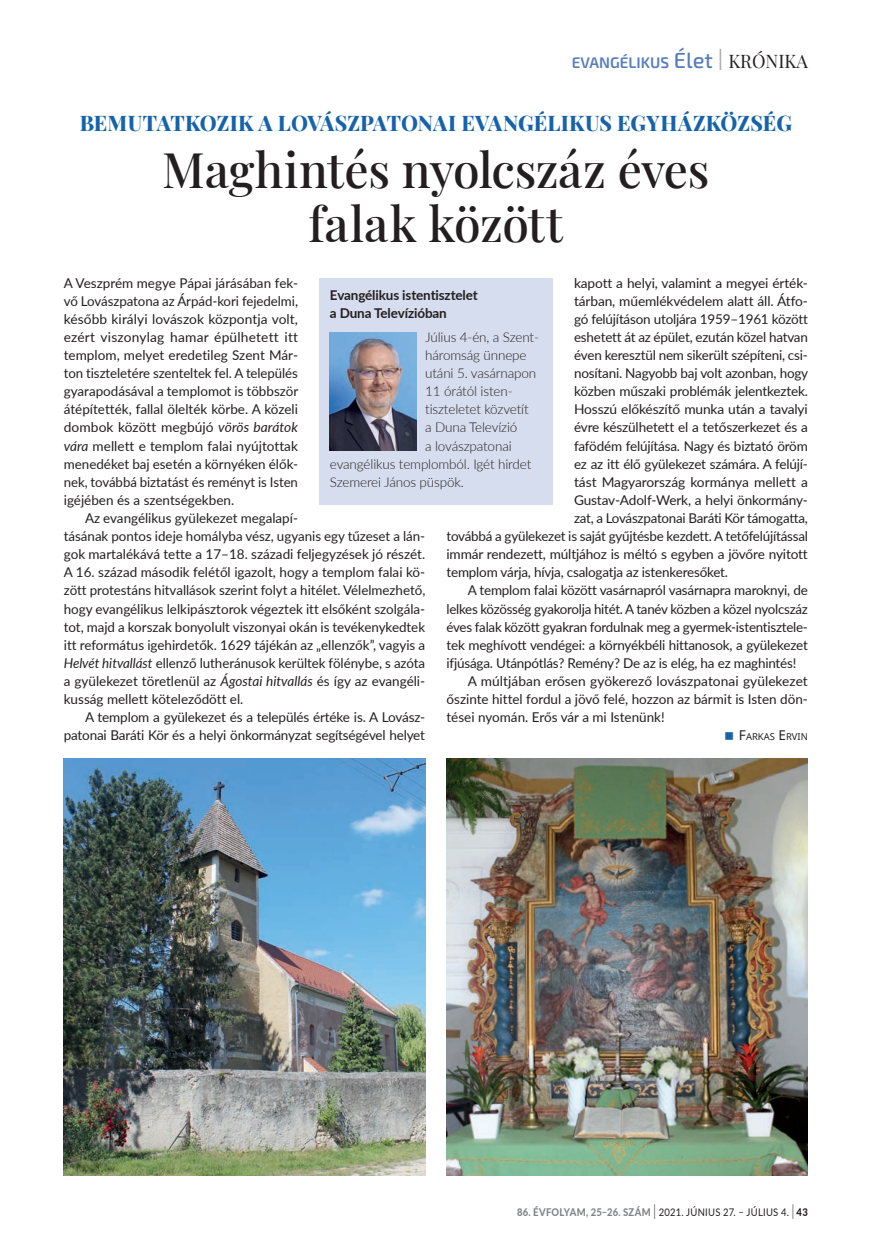
<style>
.page{position:relative;width:893px;height:1255px;background:#fff}
.page>*{position:absolute;margin:0;border:0;box-sizing:border-box;transform-origin:0 0}
.t1{font:500 48px/54.3px "Playfair Display";letter-spacing:-.01em;color:#231f20;text-align:center}
.t2{font:800 21px "Playfair Display";letter-spacing:.005em;color:#1663ac}
.t3{font:600 15.3px "Exo 2";color:#577dbb}
.t4{font:13.5px/18.1px "Lato";letter-spacing:-.015em;color:#231f20;text-align:justify}
.t5{font:300 13.5px "Lato";letter-spacing:-.01em;color:#231f20}
.t6{font:13.5px "Lato";letter-spacing:.005em;color:#231f20}
.t7{font:700 13.5px/18.1px "Lato";letter-spacing:-.01em;color:#231f20}
.t8{font:10.5px "Lato";letter-spacing:.03em;color:#231f20;scale:.9 1}
.t9{font:9.45px "Noto Sans";color:#231f20}
.s1{font-weight:500;font-size:21.9px}
.s2{font-weight:300;font-size:30.6px;color:#a8a9ad}
.s3{font-family:"Playfair Display";font-weight:400;font-size:18.15px;color:#231f20}
.s4{font-style:italic}
.s5{font-size:13.5px}
.s6{font-weight:800;color:#808285}
.s7{font-weight:300;font-size:21px}
.s8{font-weight:800}
</style>
<div class="page">
<div style="left:319px;top:279px;width:234px;height:226px;background:#d6ddee"></div>
<img style="left:330px;top:333px;width:87px;height:117px">
<img style="left:64px;top:758px;width:361px;height:417px">
<img style="left:446px;top:758px;width:362px;height:417px">
<p class="t3" style="left:572px;top:53px;width:238px">EVANGÉLIKUS <span class="s1">Élet</span> <span class="s2">I</span> <span class="s3">KRÓNIKA</span></p>
<h2 class="t2" style="left:80px;top:106px;width:714px">BEMUTATKOZIK A LOVÁSZPATONAI EVANGÉLIKUS EGYHÁZKÖZSÉG</h2>
<h1 class="t1" style="left:162px;top:139px;width:549px">Maghintés nyolcszáz éves falak között</h1>
<p class="t4" style="left:64px;top:273px;width:236px">A Veszprém megye Pápai járásában fek&shy;vő Lovászpatona az Árpád-kori fejedelmi, később királyi lovászok központja volt, ezért viszonylag hamar épülhetett itt templom, melyet eredetileg Szent Már&shy;ton tiszteletére szenteltek fel. A település gyarapodásával a templomot is többször átépítették, fallal ölelték körbe. A közeli dombok között megbújó <span class="s4">vörös barátok vára</span> mellett e templom falai nyújtottak menedéket baj esetén a környéken élők&shy;nek, továbbá biztatást és reményt is Isten igéjében és a szentségekben.</p>
<p class="t4" style="left:64px;top:508px;width:363px;text-align:left;text-indent:21px">Az evangélikus gyülekezet megalapí-<br>tásának pontos ideje homályba vész, ugyanis egy tűzeset a lán&shy;gok martalékává tette a 17–18. századi feljegyzések jó részét.<br>A 16. század második felétől igazolt, hogy a templom falai kö&shy;zött protestáns hitvallások szerint folyt a hitélet. Vélelmezhető, hogy evangélikus lelkipásztorok végeztek itt elsőként szolgála&shy;tot, majd a korszak bonyolult viszonyai okán is tevékenykedtek itt református igehirdetők. 1629 tájékán az „ellenzők”, vagyis a <span class="s4">Helvét hitvallást</span> ellenző lutheránusok kerültek fölénybe, s azóta a gyülekezet töretlenül az <span class="s4">Ágostai hitvallás</span> és így az evangéli&shy;kusság mellett köteleződött el.</p>
<p class="t4" style="left:64px;top:707px;width:363px;text-align:right">A templom a gyülekezet és a település értéke is. A Lovász&shy;patonai Baráti Kör és a helyi önkormányzat segítségével helyet</p>
<p class="t4" style="left:574px;top:273px;width:235px">kapott a helyi, valamint a megyei érték-</p>
<p class="t4" style="left:574px;top:291px;width:235px">tárban, műemlékvédelem alatt áll. Átfo-</p>
<p class="t4" style="left:574px;top:309px;width:235px">gó felújításon utoljára 1959–1961 között</p>
<p class="t4" style="left:574px;top:327px;width:235px">eshetett át az épület, ezután közel hatvan</p>
<p class="t4" style="left:574px;top:345px;width:235px">éven keresztül nem sikerült szépíteni, csi-</p>
<p class="t4" style="left:574px;top:363px;width:236px">nosítani. Nagyobb baj volt azonban, hogy</p>
<p class="t4" style="left:574px;top:381px;width:235px">közben műszaki problémák jelentkeztek.</p>
<p class="t4" style="left:574px;top:400px;width:235px">Hosszú előkészítő munka után a tavalyi</p>
<p class="t4" style="left:574px;top:418px;width:235px">évre készülhetett el a tetőszerkezet és a</p>
<p class="t4" style="left:574px;top:436px;width:235px">fafödém felújítása. Nagy és biztató öröm</p>
<p class="t4" style="left:574px;top:454px;width:235px">ez az itt élő gyülekezet számára. A felújí-</p>
<p class="t4" style="left:574px;top:472px;width:235px">tást Magyarország kormánya mellett a</p>
<p class="t4" style="left:574px;top:490px;width:235px">Gustav-Adolf-Werk, a helyi önkormány-</p>
<p class="t4" style="left:574px;top:508px;width:235px">zat, a Lovászpatonai Baráti Kör támogatta,</p>
<p class="t4" style="left:446px;top:526px;width:363px">továbbá a gyülekezet is saját gyűjtésbe kezdett. A tetőfelújítással</p>
<p class="t4" style="left:446px;top:544px;width:363px">immár rendezett, múltjához is méltó s egyben a jövőre nyitott</p>
<p class="t4" style="left:446px;top:562px;width:283px">templom várja, hívja, csalogatja az istenkeresőket.</p>
<p class="t4" style="left:468px;top:581px;width:342px">A templom falai között vasárnapról vasárnapra maroknyi, de</p>
<p class="t4" style="left:446px;top:599px;width:363px">lelkes közösség gyakorolja hitét. A tanév közben a közel nyolcszáz</p>
<p class="t4" style="left:446px;top:617px;width:363px">éves falak között gyakran fordulnak meg a gyermek-istentisztele-</p>
<p class="t4" style="left:446px;top:635px;width:363px">tek meghívott vendégei: a környékbéli hittanosok, a gyülekezet</p>
<p class="t4" style="left:446px;top:653px;width:351px">ifjúsága. Utánpótlás? Remény? De az is elég, ha ez maghintés!</p>
<p class="t6" style="left:468px;top:671px;width:342px">A múltjában erősen gyökerező lovászpatonai gyülekezet</p>
<p class="t4" style="left:446px;top:689px;width:363px">őszinte hittel fordul a jövő felé, hozzon az bármit is Isten dön-</p>
<p class="t4" style="left:446px;top:707px;width:220px">tései nyomán. Erős vár a mi Istenünk!</p>
<p class="t9" style="left:739px;top:730px;width:70px"><span class="s5">F</span>ARKAS <span class="s5">E</span> RVIN</p>
<p class="t7" style="left:330px;top:285px;width:149px">Evangélikus istentisztelet a Duna Televízióban</p>
<p class="t5" style="left:425px;top:327px;width:115px">Július 4-én, a Szent-</p>
<p class="t5" style="left:425px;top:346px;width:103px">háromság ünnepe</p>
<p class="t5" style="left:425px;top:364px;width:113px">utáni 5. vasárnapon</p>
<p class="t5" style="left:425px;top:382px;width:89px">11 órától isten-</p>
<p class="t5" style="left:425px;top:400px;width:105px">tiszteletet közvetít</p>
<p class="t5" style="left:425px;top:418px;width:94px">a Duna Televízió</p>
<p class="t5" style="left:425px;top:436px;width:88px">a lovászpatonai</p>
<p class="t5" style="left:330px;top:454px;width:203px">evangélikus templomból. Igét hirdet</p>
<p class="t5" style="left:330px;top:472px;width:135px">Szemerei János püspök.</p>
<p class="t8" style="left:517px;top:1204px;width:325px"><span class="s6">86. ÉVFOLYAM, 25–26. SZÁM</span> <span class="s7">I</span> 2021. JÚNIUS 27. – JÚLIUS 4. <span class="s7">I</span> <span class="s8">43</span></p>
</div>
